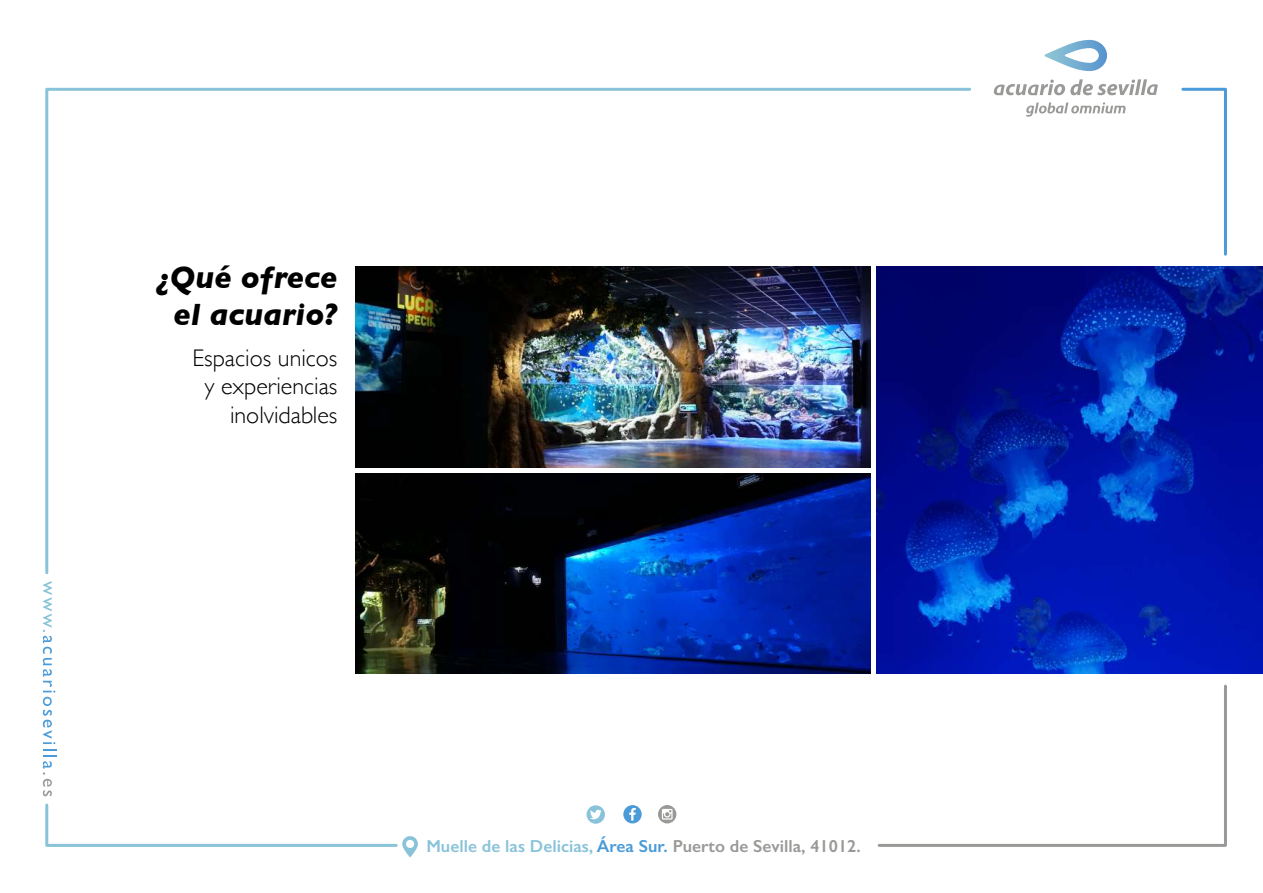
<style>
.page{position:relative;width:1263px;height:893px;background:#fff}
.page>*{position:absolute;margin:0;border:0;box-sizing:border-box;transform-origin:0 0}
.t1{font:italic 700 31.35px/37.7px "Gill Sans";color:#000;text-align:center}
.t2{font:300 24px/28.8px "Gill Sans";color:#000;text-align:right}
.t3{font:600 17.4px "Gill Sans";color:#999998}
.s1{color:#89c3d9}
.s2{color:#4b9bd8}
</style>
<div class="page">
<svg style="left:877px;top:684px;width:350px;height:163px"></svg>
<svg style="left:1181px;top:87px;width:46px;height:169px"></svg>
<svg style="left:45px;top:87px;width:928px;height:489px"></svg>
<svg style="left:43px;top:581px;width:13px;height:215px"></svg>
<svg style="left:587px;top:805px;width:18px;height:19px"></svg>
<svg style="left:623px;top:805px;width:19px;height:18px"></svg>
<svg style="left:658px;top:805px;width:18px;height:18px"></svg>
<svg style="left:45px;top:803px;width:373px;height:54px"></svg>
<svg style="left:994px;top:79px;width:164px;height:16px"></svg>
<svg style="left:1026px;top:102px;width:100px;height:15px"></svg>
<svg style="left:1045px;top:40px;width:62px;height:31px"></svg>
<img style="left:355px;top:473px;width:515px;height:201px">
<img style="left:355px;top:267px;width:515px;height:201px">
<img style="left:876px;top:267px;width:387px;height:407px">
<h1 class="t1" style="left:157px;top:258px;width:182px">¿Qué ofrece el acuario?</h1>
<h2 class="t2" style="left:192px;top:342px;width:146px">Espacios unicos y experiencias inolvidables</h2>
<p class="t3" style="left:426px;top:836px;width:436px"><span class="s1">Muelle de las Delicias,</span> <span class="s2">Área Sur.</span> Puerto de Sevilla, 41012.</p>
</div>
